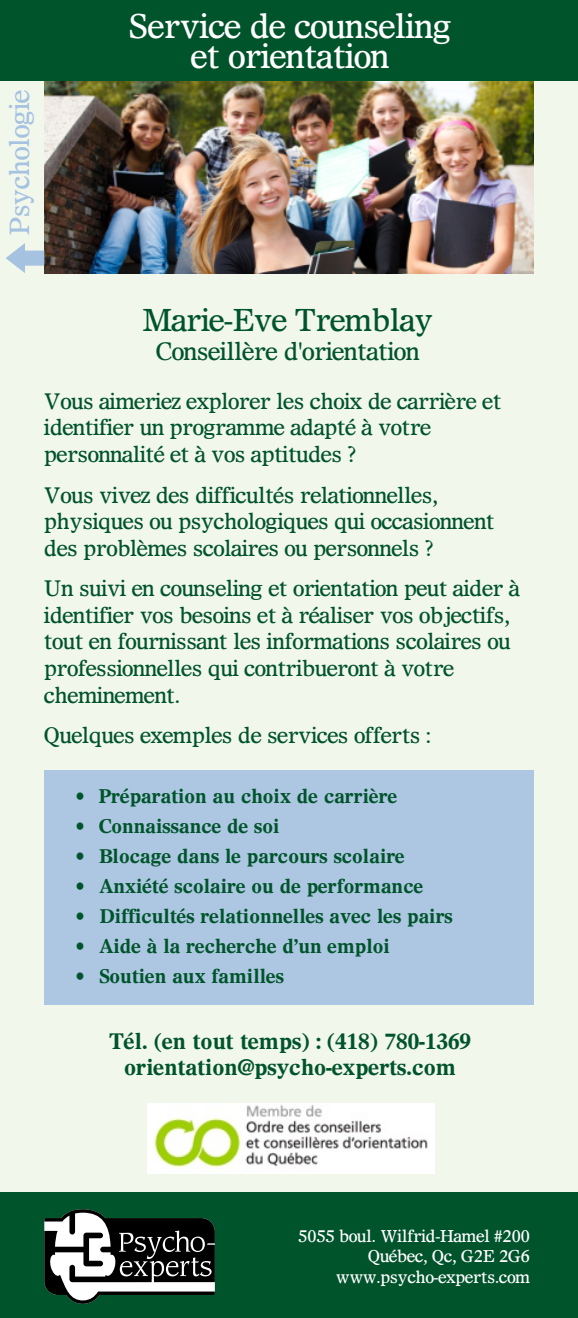
<style>
.page{position:relative;width:578px;height:1318px;background:#fff}
.page>*{position:absolute;margin:0;border:0;box-sizing:border-box;transform-origin:0 0}
.t1{font:32.5px/30px "Sterling SSK";color:#fff;text-align:center}
.t2{font:30px "Sterling SSK";color:#00542b}
.t3{font:26.25px "Sterling SSK";color:#a5c2e0}
.t4{font:23.75px "Sterling SSK";color:#00542b}
.t5{font:21.25px/26.5px "Sterling SSK";color:#00542b}
.t6{font:700 21.25px/26.5px "Sterling SSK";color:#00542b;text-align:center}
.t7{font:700 18.75px "Sterling SSK";color:#00542b}
.t8{font:16.25px/20.2px "Sterling SSK";color:#fff;text-align:right}
</style>
<div class="page">
<div style="left:0;top:0;width:578px;height:1316px;background:#f2f7eb"></div>
<img style="left:44px;top:80px;width:489px;height:193px">
<div style="left:0;top:0;width:578px;height:80px;background:#00542b"></div>
<div style="left:0;top:1192px;width:578px;height:125px;background:#00542b"></div>
<div style="left:44px;top:770px;width:489px;height:235px;background:#adc7e2"></div>
<svg style="left:6px;top:243px;width:38px;height:30px"></svg>
<img style="left:147px;top:1103px;width:287px;height:70px">
<svg style="left:44px;top:1209px;width:171px;height:94px"></svg>
<p class="t3" style="left:3px;top:234px;width:146px;rotate:-90deg">Psychologie</p>
<h1 class="t1" style="left:129px;top:10px;width:324px">Service de counseling et orientation</h1>
<h2 class="t2" style="left:143px;top:300px;width:291px">Marie-Eve Tremblay</h2>
<p class="t4" style="left:156px;top:336px;width:264px">Conseillère d'orientation</p>
<p class="t5" style="left:44px;top:387px;width:458px">Vous aimeriez explorer les choix de carrière et identifier un programme adapté à votre personnalité et à vos aptitudes ?</p>
<p class="t5" style="left:44px;top:481px;width:451px">Vous vivez des difficultés relationnelles, physiques ou psychologiques qui occasionnent des problèmes scolaires ou personnels ?</p>
<p class="t5" style="left:44px;top:575px;width:477px">Un suivi en counseling et orientation peut aider à identifier vos besoins et à réaliser vos objectifs, tout en fournissant les informations scolaires ou professionnelles qui contribueront à votre cheminement.</p>
<p class="t5" style="left:44px;top:722px;width:387px">Quelques exemples de services offerts :</p>
<p class="t7" style="left:76px;top:784px;width:323px">• Préparation au choix de carrière</p>
<p class="t7" style="left:76px;top:814px;width:205px">• Connaissance de soi</p>
<p class="t7" style="left:76px;top:844px;width:330px">• Blocage dans le parcours scolaire</p>
<p class="t7" style="left:76px;top:874px;width:349px">• Anxiété scolaire ou de performance</p>
<p class="t7" style="left:76px;top:904px;width:378px">• Difficultés relationnelles avec les pairs</p>
<p class="t7" style="left:76px;top:934px;width:315px">• Aide à la recherche d’un emploi</p>
<p class="t7" style="left:76px;top:964px;width:210px">• Soutien aux familles</p>
<p class="t6" style="left:109px;top:1027px;width:363px">Tél. (en tout temps) : (418) 780-1369 orientation@psycho-experts.com</p>
<p class="t8" style="left:298px;top:1225px;width:233px">5055 boul. Wilfrid-Hamel #200<br>Québec, Qc, G2E 2G6 www.psycho-experts.com</p>
</div>
